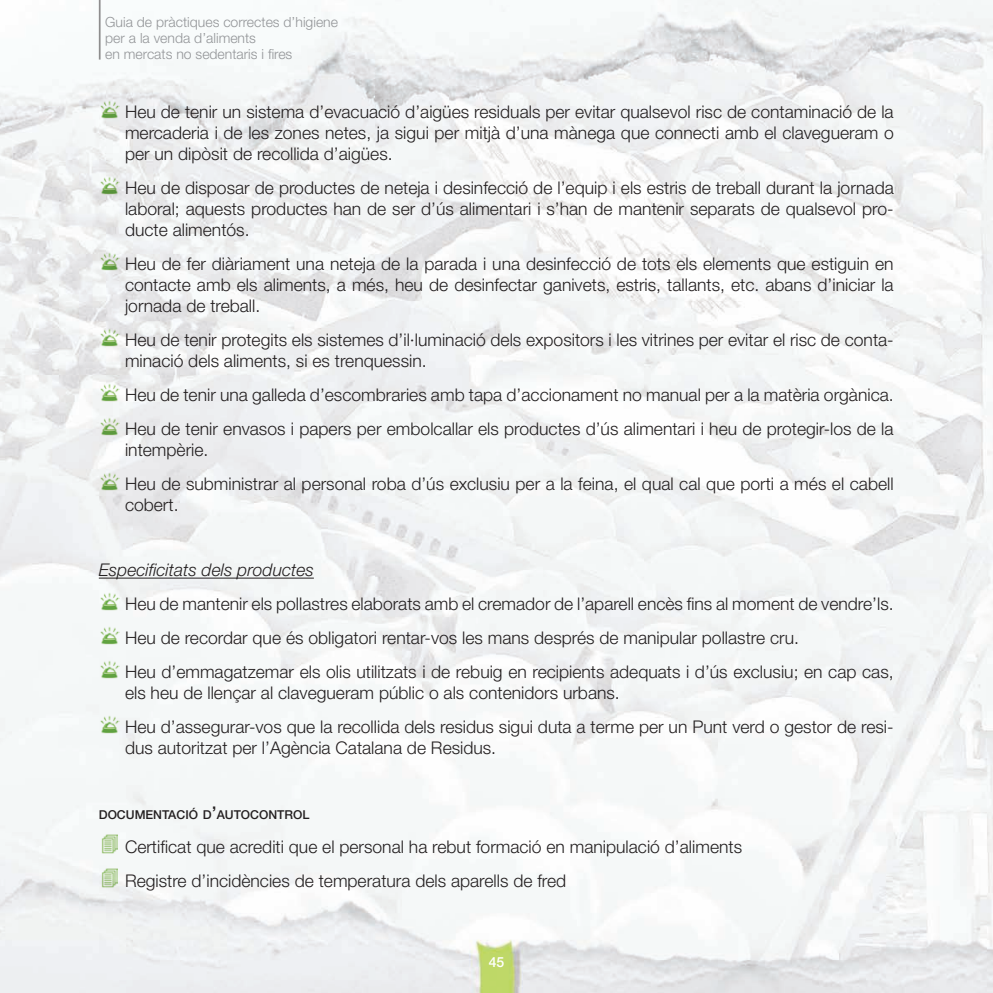
<style>
.page{position:relative;width:993px;height:993px;background:#fff}
.page>*{position:absolute;margin:0;border:0;box-sizing:border-box;transform-origin:0 0}
.t1{font:300 17.5px/21px "Helvetica Neue LT Std";color:#231f20}
.t2{font:italic 300 17.5px "Helvetica Neue LT Std";color:#231f20}
.t3{font:300 14px/15.8px "Helvetica Neue LT Std";color:#939598}
.t4{font:500 14px "Helvetica Neue LT Std";color:#fff}
.t5{font:500 12.25px "Helvetica Neue LT Std";color:#231f20}
.s1{font-size:17.5px}
</style>
<div class="page">
<img style="left:0;top:0;width:992px;height:992px">
<hr style="left:99px;top:0;width:1px;height:60px;background:#231f20">
<hr style="left:99px;top:577px;width:215px;height:1px;background:#231f20">
<img style="left:99px;top:99px;width:21px;height:19px">
<img style="left:99px;top:175px;width:21px;height:19px">
<img style="left:99px;top:251px;width:21px;height:19px">
<img style="left:99px;top:327px;width:21px;height:19px">
<img style="left:99px;top:382px;width:21px;height:19px">
<img style="left:99px;top:416px;width:21px;height:19px">
<img style="left:99px;top:471px;width:21px;height:19px">
<img style="left:99px;top:591px;width:21px;height:19px">
<img style="left:99px;top:625px;width:21px;height:19px">
<img style="left:99px;top:659px;width:21px;height:19px">
<img style="left:99px;top:714px;width:21px;height:19px">
<img style="left:102px;top:833px;width:15px;height:19px">
<img style="left:102px;top:867px;width:15px;height:19px">
<p class="t3" style="left:105px;top:14px;width:234px">Guia de pràctiques correctes d’higiene per a la venda d’aliments<br>en mercats no sedentaris i fires</p>
<p class="t1" style="left:125px;top:101px;width:770px;text-align:justify">Heu de tenir un sistema d’evacuació d’aigües residuals per evitar qualsevol risc de contaminació de la mercaderia i de les zones netes, ja sigui per mitjà d’una mànega que connecti amb el clavegueram o per un dipòsit de recollida d’aigües.</p>
<p class="t1" style="left:125px;top:177px;width:770px;text-align:justify">Heu de disposar de productes de neteja i desinfecció de l’equip i els estris de treball durant la jornada laboral; aquests productes han de ser d’ús alimentari i s’han de mantenir separats de qualsevol pro&shy;ducte alimentós.</p>
<p class="t1" style="left:125px;top:253px;width:770px;text-align:justify">Heu de fer diàriament una neteja de la parada i una desinfecció de tots els elements que estiguin en contacte amb els aliments, a més, heu de desinfectar ganivets, estris, tallants, etc. abans d’iniciar la jornada de treball.</p>
<p class="t1" style="left:125px;top:329px;width:770px">Heu de tenir protegits els sistemes d’il·luminació dels expositors i les vitrines per evitar el risc de conta&shy;minació dels aliments, si es trenquessin.</p>
<p class="t1" style="left:125px;top:378px;width:770px;line-height:33.9px">Heu de tenir una galleda d’escombraries amb tapa d’accionament no manual per a la matèria orgànica.<br>Heu de tenir envasos i papers per embolcallar els productes d’ús alimentari i heu de protegir-los de la</p>
<p class="t1" style="left:125px;top:433px;width:769px;line-height:33.9px">intempèrie.<br>Heu de subministrar al personal roba d’ús exclusiu per a la feina, el qual cal que porti a més el cabell</p>
<p class="t1" style="left:125px;top:494px;width:55px">cobert.</p>
<p class="t2" style="left:99px;top:559px;width:216px">Especificitats dels productes</p>
<p class="t1" style="left:125px;top:586px;width:769px;line-height:33.9px">Heu de mantenir els pollastres elaborats amb el cremador de l’aparell encès fins al moment de vendre’ls.<br>Heu de recordar que és obligatori rentar-vos les mans després de manipular pollastre cru.<br>Heu d’emmagatzemar els olis utilitzats i de rebuig en recipients adequats i d’ús exclusiu; en cap cas,</p>
<p class="t1" style="left:125px;top:675px;width:769px;line-height:33.9px">els heu de llençar al clavegueram públic o als contenidors urbans.<br>Heu d’assegurar-vos que la recollida dels residus sigui duta a terme per un Punt verd o gestor de resi-</p>
<p class="t1" style="left:125px;top:737px;width:372px">dus autoritzat per l’Agència Catalana de Residus.</p>
<p class="t5" style="left:99px;top:807px;width:212px">DOCUMENTACIÓ D<span class="s1">’</span>AUTOCONTROL</p>
<p class="t1" style="left:125px;top:829px;width:618px;line-height:33.9px">Certificat que acrediti que el personal ha rebut formació en manipulació d’aliments<br>Registre d’incidències de temperatura dels aparells de fred</p>
<p class="t4" style="left:488px;top:953px;width:17px">45</p>
</div>
